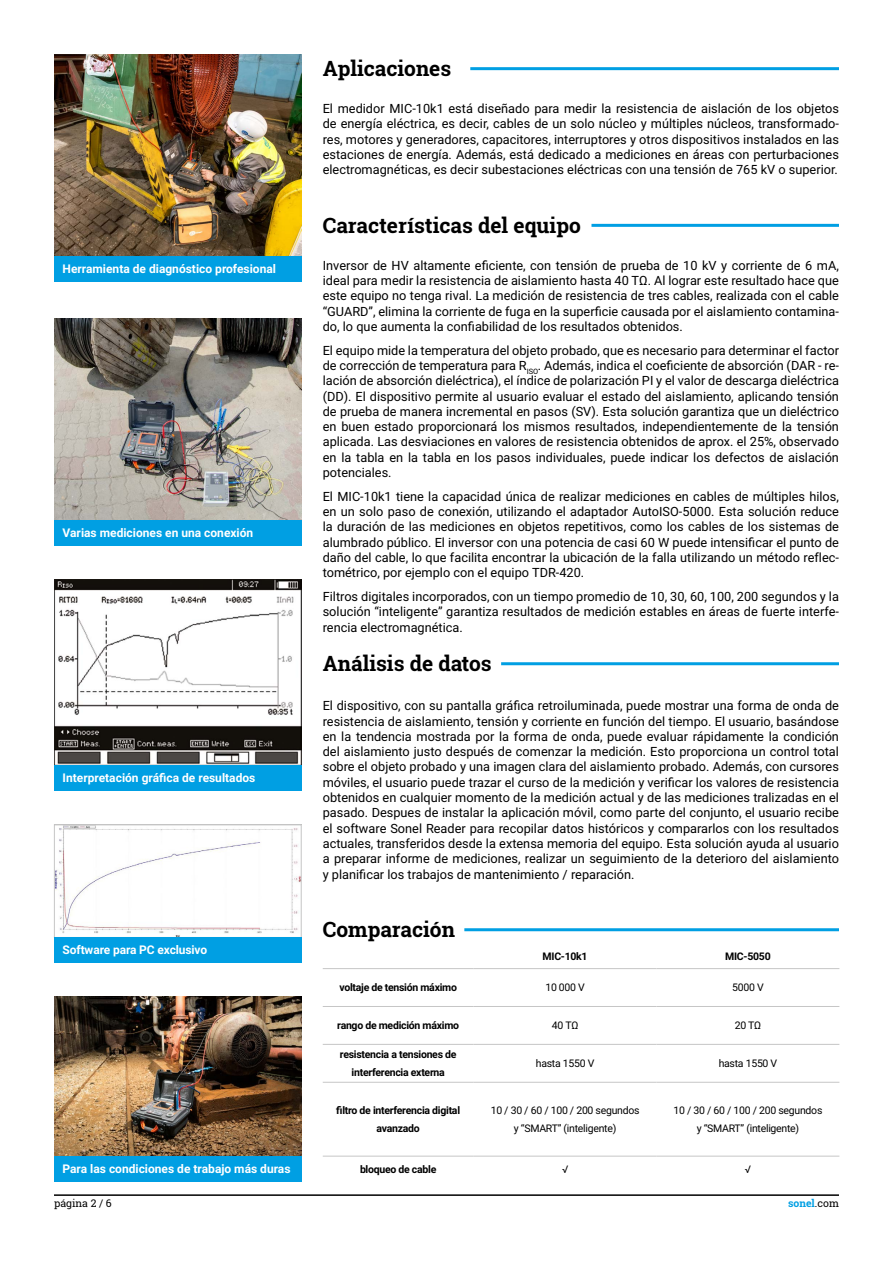
<style>
.page{position:relative;width:893px;height:1263px;background:#fff}
.page>*{position:absolute;margin:0;border:0;box-sizing:border-box;transform-origin:0 0}
.t1{font:700 21px "Roboto Slab";color:#000}
.t2{font:12.75px/15.3px "Roboto";color:#000;text-align:justify}
.t3{font:700 12px "Roboto";color:#fff}
.t4{font:700 10.5px/18px "Roboto";letter-spacing:-.025em;color:#000;text-align:center}
.t5{font:10.5px/18px "Roboto";letter-spacing:-.025em;color:#000;text-align:center}
.t6{font:10.5px "Roboto Slab";color:#000}
.t7{font:700 10.5px "Roboto Slab";color:#009fe3}
.s1{font-weight:400;color:#000}
</style>
<div class="page">
<hr style="left:54px;top:1194px;width:785px;height:2px;background:#000">
<img style="left:54px;top:54px;width:247px;height:202px">
<img style="left:54px;top:318px;width:248px;height:203px">
<img style="left:54px;top:997px;width:247px;height:159px">
<img style="left:54px;top:580px;width:247px;height:185px">
<img style="left:56px;top:826px;width:244px;height:110px">
<div style="left:54px;top:824px;width:248px;height:114px;border:1px solid #c6c6c6"></div>
<hr style="left:323px;top:968px;width:151px;height:1px;background:#c6c6c6">
<hr style="left:474px;top:968px;width:183px;height:1px;background:#c6c6c6">
<hr style="left:323px;top:1006px;width:151px;height:1px;background:#c6c6c6">
<hr style="left:323px;top:1044px;width:151px;height:1px;background:#c6c6c6">
<hr style="left:657px;top:968px;width:182px;height:1px;background:#c6c6c6">
<hr style="left:474px;top:1006px;width:183px;height:1px;background:#c6c6c6">
<hr style="left:657px;top:1006px;width:182px;height:1px;background:#c6c6c6">
<hr style="left:474px;top:1044px;width:183px;height:1px;background:#c6c6c6">
<hr style="left:657px;top:1044px;width:182px;height:1px;background:#c6c6c6">
<hr style="left:323px;top:1082px;width:151px;height:1px;background:#c6c6c6">
<hr style="left:474px;top:1082px;width:183px;height:1px;background:#c6c6c6">
<hr style="left:657px;top:1082px;width:182px;height:1px;background:#c6c6c6">
<hr style="left:474px;top:1156px;width:183px;height:1px;background:#c6c6c6">
<hr style="left:657px;top:1156px;width:182px;height:1px;background:#c6c6c6">
<hr style="left:323px;top:1156px;width:151px;height:1px;background:#c6c6c6">
<hr style="left:464px;top:928px;width:375px;height:3px;background:#009fe3">
<div style="left:54px;top:1156px;width:247px;height:26px;background:#009fe3"></div>
<div style="left:54px;top:256px;width:248px;height:25px;background:#009fe3"></div>
<div style="left:54px;top:521px;width:248px;height:25px;background:#009fe3"></div>
<div style="left:54px;top:938px;width:248px;height:25px;background:#009fe3"></div>
<div style="left:54px;top:765px;width:248px;height:25px;background:#009fe3"></div>
<hr style="left:470px;top:67px;width:369px;height:3px;background:#009fe3">
<hr style="left:591px;top:224px;width:248px;height:3px;background:#009fe3">
<hr style="left:501px;top:662px;width:338px;height:3px;background:#009fe3">
<p class="t3" style="left:63px;top:260px;width:215px">Herramienta de diagnóstico profesional</p>
<p class="t3" style="left:63px;top:524px;width:192px">Varias mediciones en una conexión</p>
<p class="t3" style="left:63px;top:769px;width:194px">Interpretación gráfica de resultados</p>
<p class="t3" style="left:63px;top:942px;width:146px">Software para PC exclusivo</p>
<h1 class="t1" style="left:323px;top:54px;width:130px">Aplicaciones</h1>
<p class="t2" style="left:323px;top:100px;width:518px">El medidor MIC-10k1 está diseñado para medir la resistencia de aislación de los objetos de energía eléctrica, es decir, cables de un solo núcleo y múltiples núcleos, transformado&shy;res, motores y generadores, capacitores, interruptores y otros dispositivos instalados en las estaciones de energía. Además, está dedicado a mediciones en áreas con perturbaciones electromagnéticas, es decir subestaciones eléctricas con una tensión de 765 kV o superior.</p>
<h1 class="t1" style="left:323px;top:211px;width:260px">Características del equipo</h1>
<p class="t2" style="left:323px;top:257px;width:518px">Inversor de HV altamente eficiente, con tensión de prueba de 10 kV y corriente de 6 mA, ideal para medir la resistencia de aislamiento hasta 40 TΩ. Al lograr este resultado hace que este equipo no tenga rival. La medición de resistencia de tres cables, realizada con el cable “GUARD”, elimina la corriente de fuga en la superficie causada por el aislamiento contamina&shy;do, lo que aumenta la confiabilidad de los resultados obtenidos.</p>
<p class="t2" style="left:323px;top:342px;width:518px">El equipo mide la temperatura del objeto probado, que es necesario para determinar el factor de corrección de temperatura para R<sub>ISO</sub>. Además, indica el coeficiente de absorción (DAR - re&shy;lación de absorción dieléctrica), el índice de polarización PI y el valor de descarga dieléctrica (DD). El dispositivo permite al usuario evaluar el estado del aislamiento, aplicando tensión de prueba de manera incremental en pasos (SV). Esta solución garantiza que un dieléctrico en buen estado proporcionará los mismos resultados, independientemente de la tensión aplicada. Las desviaciones en valores de resistencia obtenidos de aprox. el 25%, observado en la tabla en la tabla en los pasos individuales, puede indicar los defectos de aislación potenciales.</p>
<p class="t2" style="left:323px;top:488px;width:518px">El MIC-10k1 tiene la capacidad única de realizar mediciones en cables de múltiples hilos, en un solo paso de conexión, utilizando el adaptador AutoISO-5000. Esta solución reduce la duración de las mediciones en objetos repetitivos, como los cables de los sistemas de alumbrado público. El inversor con una potencia de casi 60 W puede intensificar el punto de daño del cable, lo que facilita encontrar la ubicación de la falla utilizando un método reflec&shy;tométrico, por ejemplo con el equipo TDR-420.</p>
<p class="t2" style="left:323px;top:588px;width:518px">Filtros digitales incorporados, con un tiempo promedio de 10, 30, 60, 100, 200 segundos y la solución “inteligente” garantiza resultados de medición estables en áreas de fuerte interfe&shy;rencia electromagnética.</p>
<h1 class="t1" style="left:323px;top:649px;width:170px">Análisis de datos</h1>
<p class="t2" style="left:323px;top:697px;width:518px">El dispositivo, con su pantalla gráfica retroiluminada, puede mostrar una forma de onda de resistencia de aislamiento, tensión y corriente en función del tiempo. El usuario, basándose en la tendencia mostrada por la forma de onda, puede evaluar rápidamente la condición del aislamiento justo después de comenzar la medición. Esto proporciona un control total sobre el objeto probado y una imagen clara del aislamiento probado. Además, con cursores móviles, el usuario puede trazar el curso de la medición y verificar los valores de resistencia obtenidos en cualquier momento de la medición actual y de las mediciones tralizadas en el pasado. Despues de instalar la aplicación móvil, como parte del conjunto, el usuario recibe el software Sonel Reader para recopilar datos históricos y compararlos con los resultados actuales, transferidos desde la extensa memoria del equipo. Esta solución ayuda al usuario a preparar informe de mediciones, realizar un seguimiento de la deterioro del aislamiento y planificar los trabajos de mantenimiento / reparación.</p>
<h1 class="t1" style="left:323px;top:915px;width:134px">Comparación</h1>
<p class="t4" style="left:543px;top:947px;width:47px">MIC-10k1</p>
<p class="t4" style="left:725px;top:947px;width:47px">MIC-5050</p>
<p class="t4" style="left:339px;top:978px;width:119px">voltaje de tensión máximo</p>
<p class="t5" style="left:545px;top:978px;width:41px">10 000 V</p>
<p class="t5" style="left:732px;top:978px;width:33px">5000 V</p>
<p class="t4" style="left:337px;top:1016px;width:123px">rango de medición máximo</p>
<p class="t5" style="left:552px;top:1016px;width:28px">40 TΩ</p>
<p class="t5" style="left:735px;top:1016px;width:28px">20 TΩ</p>
<p class="t4" style="left:340px;top:1045px;width:118px">resistencia a tensiones de interferencia externa</p>
<p class="t5" style="left:536px;top:1054px;width:60px">hasta 1550 V</p>
<p class="t5" style="left:719px;top:1054px;width:60px">hasta 1550 V</p>
<p class="t4" style="left:336px;top:1101px;width:125px">filtro de interferencia digital avanzado</p>
<p class="t5" style="left:491px;top:1101px;width:150px">10 / 30 / 60 / 100 / 200 segundos y “SMART” (inteligente)</p>
<p class="t5" style="left:674px;top:1101px;width:150px">10 / 30 / 60 / 100 / 200 segundos y “SMART” (inteligente)</p>
<p class="t3" style="left:63px;top:1160px;width:230px">Para las condiciones de trabajo más duras</p>
<p class="t4" style="left:360px;top:1160px;width:78px">bloqueo de cable</p>
<p class="t5" style="left:562px;top:1160px;width:8px">√</p>
<p class="t5" style="left:745px;top:1160px;width:8px">√</p>
<p class="t6" style="left:54px;top:1196px;width:59px">página 2 / 6</p>
<p class="t7" style="left:788px;top:1196px;width:52px">sonel<span class="s1">.com</span></p>
</div>
